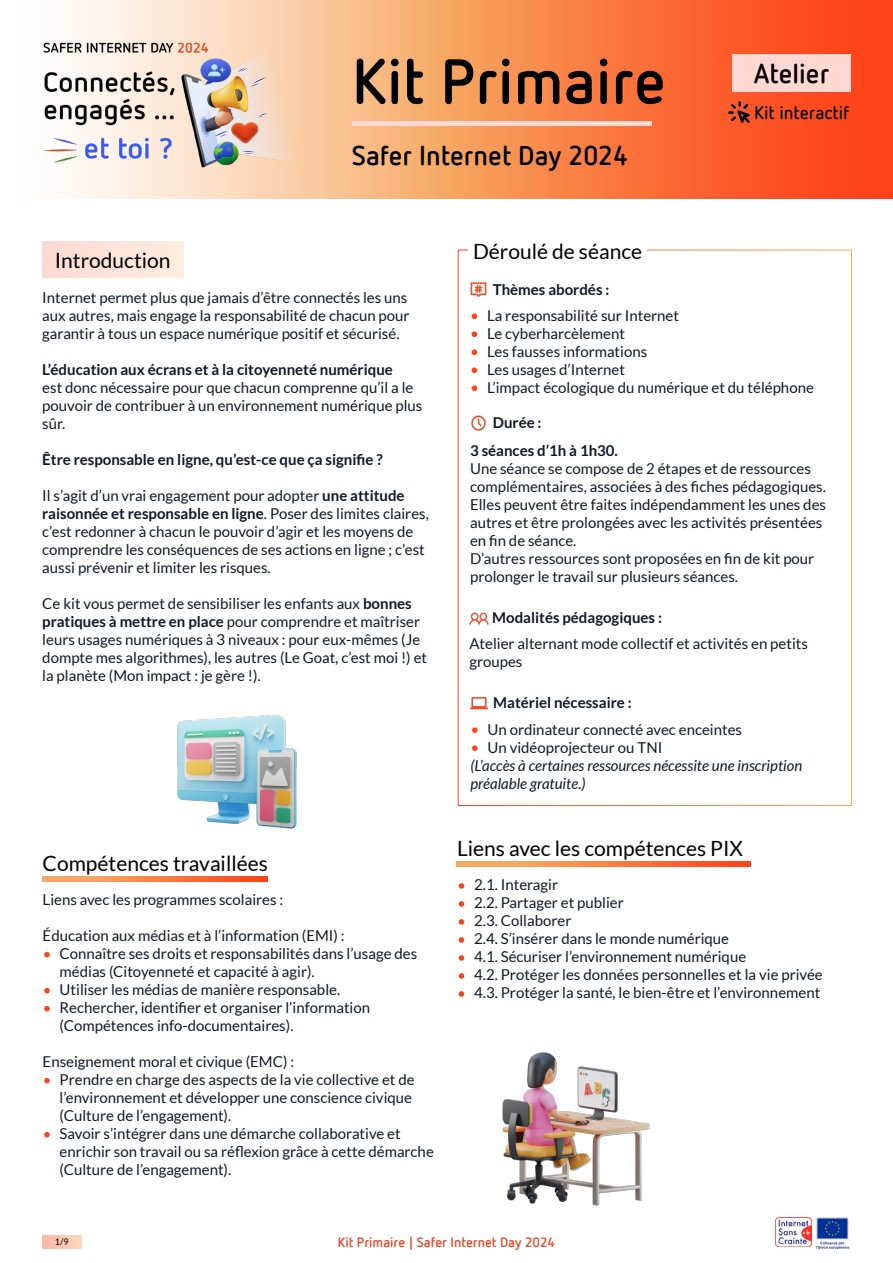
<style>
.page{position:relative;width:893px;height:1263px;background:#fff}
.page>*{position:absolute;margin:0;border:0;box-sizing:border-box;transform-origin:0 0}
.t1{font:700 63px "ffnetto";color:#000}
.t2{font:700 27px "ffnetto";color:#000}
.t3{font:21px "Lato";color:#000}
.t4{font:700 18px "ffnetto";color:#0e1929}
.t5{font:15px/18px "Lato";color:#0e1929}
.t6{font:700 15px/27.5px "Lato";color:#0e1929}
.t7{font:italic 15px/18px "Lato";color:#0e1929}
.t8{font:700 13.5px "ffnetto";color:#e84627}
.t9{font:9px "Lato";color:#000}
.s1{font-weight:700}
.s2{color:#fff}
.s3{font-style:normal;color:#fff}
.s4{font-style:normal}
</style>
<div class="page">
<svg style="left:43px;top:1235px;width:38px;height:13px"></svg>
<img style="left:816px;top:1217px;width:34px;height:33px">
<img style="left:775px;top:1217px;width:36px;height:29px">
<div style="left:42px;top:242px;width:142px;height:35px;background:#fee3d8"></div>
<svg style="left:42px;top:877px;width:226px;height:4px"></svg>
<svg style="left:457px;top:249px;width:395px;height:557px"></svg>
<img style="left:470px;top:281px;width:17px;height:16px">
<img style="left:470px;top:415px;width:17px;height:16px">
<img style="left:470px;top:695px;width:17px;height:16px">
<svg style="left:457px;top:862px;width:294px;height:4px"></svg>
<svg style="left:64px;top:0;width:829px;height:199px;background:#fa8855"></svg>
<img style="left:43px;top:20px;width:257px;height:161px">
<hr style="left:352px;top:121px;width:300px;height:4px;background:#ffd9d1">
<div style="left:732px;top:54px;width:119px;height:37px;background:#ffd9d1"></div>
<svg style="left:728px;top:101px;width:22px;height:22px"></svg>
<img style="left:502px;top:1052px;width:149px;height:154px">
<img style="left:177px;top:714px;width:120px;height:115px">
<img style="left:469px;top:609px;width:20px;height:19px">
<h1 class="t1" style="left:352px;top:39px;width:316px">Kit Primaire</h1>
<h2 class="t2" style="left:754px;top:56px;width:77px">Atelier</h2>
<p class="t4" style="left:754px;top:101px;width:97px">Kit interactif</p>
<h2 class="t2" style="left:352px;top:137px;width:278px">Safer Internet Day 2024</h2>
<h3 class="t3" style="left:55px;top:248px;width:117px">Introduction</h3>
<p class="t5" style="left:42px;top:289px;width:369px">Internet permet plus que jamais d’être connectés les uns aux autres, mais engage la responsabilité de chacun pour garantir à tous un espace numérique positif et sécurisé.</p>
<p class="t6" style="left:42px;top:356px;width:352px">L’éducation aux écrans et à la citoyenneté numérique</p>
<p class="t5" style="left:42px;top:379px;width:382px">est donc nécessaire pour que chacun comprenne qu’il a le pouvoir de contribuer à un environnement numérique plus sûr.</p>
<p class="t6" style="left:42px;top:446px;width:342px">Être responsable en ligne, qu’est-ce que ça signifie ?</p>
<p class="t5" style="left:42px;top:487px;width:388px">Il s’agit d’un vrai engagement pour adopter <span class="s1">une attitude raisonnée et responsable en ligne</span>. Poser des limites claires, c’est redonner à chacun le pouvoir d’agir et les moyens de comprendre les conséquences de ses actions en ligne ; c’est aussi prévenir et limiter les risques.</p>
<p class="t5" style="left:42px;top:595px;width:386px">Ce kit vous permet de sensibiliser les enfants aux <span class="s1">bonnes pratiques à mettre en place</span> pour comprendre et maîtriser leurs usages numériques à 3 niveaux : pour eux-mêmes (Je dompte mes algorithmes), les autres (Le Goat, c’est moi !) et la planète (Mon impact : je gère !).</p>
<h3 class="t3" style="left:43px;top:852px;width:227px">Compétences travaillées</h3>
<p class="t5" style="left:43px;top:890px;width:242px">Liens avec les programmes scolaires :</p>
<p class="t5" style="left:43px;top:926px;width:304px">Éducation aux médias et à l’information (EMI) :</p>
<p class="t5" style="left:60px;top:944px;width:359px;text-indent:-17px"><span class="s2">•</span> Connaître ses droits et responsabilités dans l’usage des médias (Citoyenneté et capacité à agir).</p>
<p class="t5" style="left:43px;top:980px;width:299px"><span class="s2">•</span> Utiliser les médias de manière responsable.</p>
<p class="t5" style="left:60px;top:998px;width:312px;text-indent:-17px"><span class="s2">•</span> Rechercher, identifier et organiser l’information (Compétences info-documentaires).</p>
<p class="t5" style="left:43px;top:1052px;width:253px">Enseignement moral et civique (EMC) :</p>
<p class="t5" style="left:60px;top:1070px;width:356px;text-indent:-17px"><span class="s2">•</span> Prendre en charge des aspects de la vie collective et de l’environnement et développer une conscience civique (Culture de l’engagement).</p>
<p class="t5" style="left:60px;top:1124px;width:376px;text-indent:-17px"><span class="s2">•</span> Savoir s’intégrer dans une démarche collaborative et enrichir son travail ou sa réflexion grâce à cette démarche (Culture de l’engagement).</p>
<h3 class="t3" style="left:473px;top:239px;width:171px">Déroulé de séance</h3>
<p class="t6" style="left:493px;top:276px;width:118px">Thèmes abordés :</p>
<p class="t5" style="left:470px;top:306px;width:210px"><span class="s2">•</span> La responsabilité sur Internet</p>
<p class="t5" style="left:470px;top:324px;width:156px"><span class="s2">•</span> Le cyberharcèlement</p>
<p class="t5" style="left:470px;top:342px;width:179px"><span class="s2">•</span> Les fausses informations</p>
<p class="t5" style="left:470px;top:360px;width:156px"><span class="s2">•</span> Les usages d’Internet</p>
<p class="t5" style="left:470px;top:378px;width:345px"><span class="s2">•</span> L’impact écologique du numérique et du téléphone</p>
<p class="t6" style="left:470px;top:409px;width:149px;text-indent:23px">Durée :<br>3 séances d’1h à 1h30.</p>
<p class="t5" style="left:470px;top:459px;width:357px">Une séance se compose de 2 étapes et de ressources complémentaires, associées à des fiches pédagogiques.<br>Elles peuvent être faites indépendamment les unes des autres et être prolongées avec les activités présentées en fin de séance.<br>D’autres ressources sont proposées en fin de kit pour prolonger le travail sur plusieurs séances.</p>
<p class="t6" style="left:492px;top:603px;width:171px">Modalités pédagogiques :</p>
<p class="t5" style="left:469px;top:635px;width:340px">Atelier alternant mode collectif et activités en petits groupes</p>
<p class="t6" style="left:493px;top:688px;width:140px">Matériel nécessaire :</p>
<p class="t5" style="left:470px;top:720px;width:273px"><span class="s2">•</span> Un ordinateur connecté avec enceintes</p>
<p class="t7" style="left:470px;top:739px;width:333px"><span class="s3">•</span> <span class="s4">Un vidéoprojecteur ou TNI<br></span>(L’accès à certaines ressources nécessite une inscription préalable gratuite.)</p>
<h3 class="t3" style="left:457px;top:837px;width:287px">Liens avec les compétences PIX</h3>
<p class="t5" style="left:457px;top:876px;width:102px"><span class="s2">•</span> 2.1. Interagir</p>
<p class="t5" style="left:457px;top:894px;width:168px"><span class="s2">•</span> 2.2. Partager et publier</p>
<p class="t5" style="left:457px;top:912px;width:116px"><span class="s2">•</span> 2.3. Collaborer</p>
<p class="t5" style="left:457px;top:930px;width:273px"><span class="s2">•</span> 2.4. S’insérer dans le monde numérique</p>
<p class="t5" style="left:457px;top:948px;width:291px"><span class="s2">•</span> 4.1. Sécuriser l’environnement numérique</p>
<p class="t5" style="left:457px;top:966px;width:367px"><span class="s2">•</span> 4.2. Protéger les données personnelles et la vie privée</p>
<p class="t5" style="left:457px;top:984px;width:365px"><span class="s2">•</span> 4.3. Protéger la santé, le bien-être et l’environnement</p>
<p class="t9" style="left:55px;top:1237px;width:15px">1/9</p>
<p class="t8" style="left:338px;top:1233px;width:219px">Kit Primaire | Safer Internet Day 2024</p>
</div>
